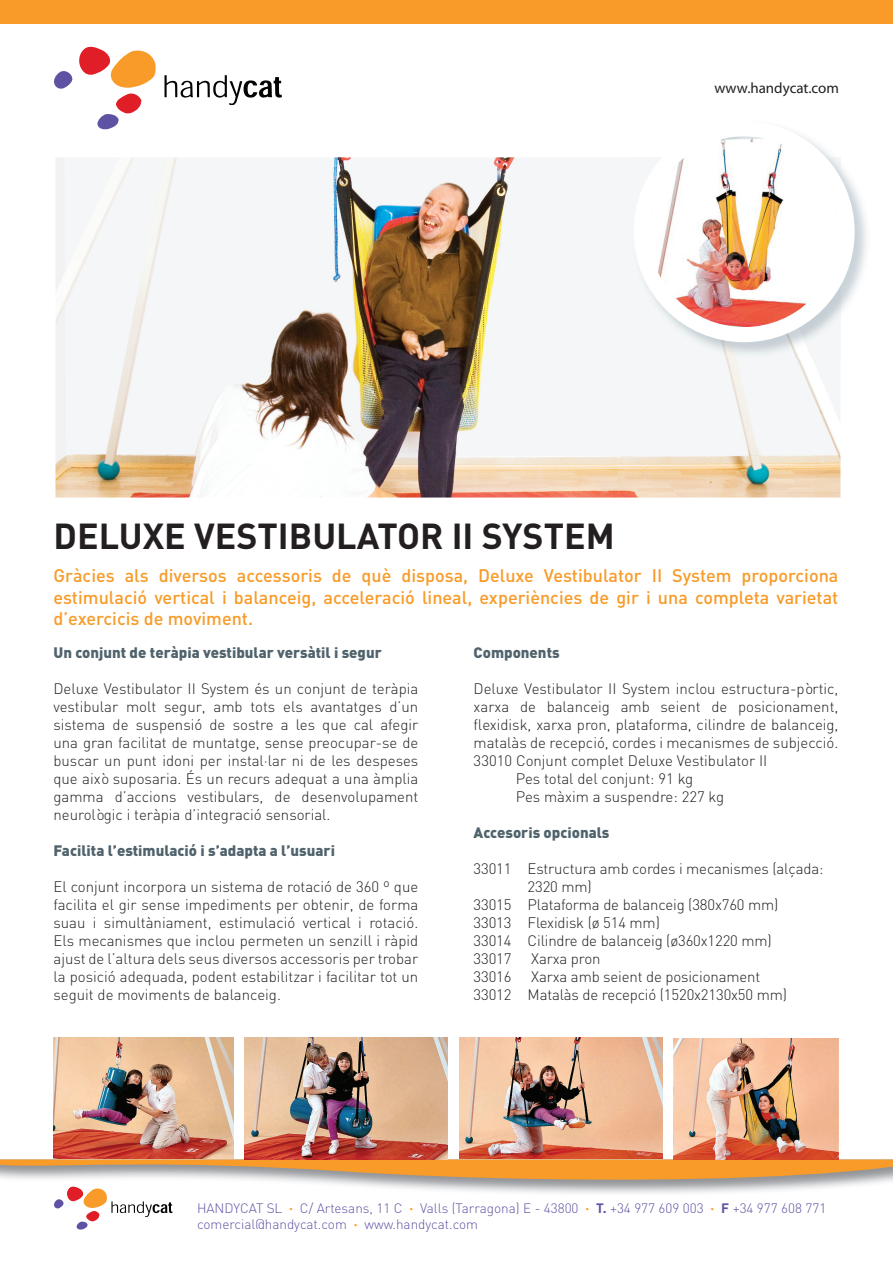
<style>
.page{position:relative;width:893px;height:1263px;background:#fff}
.page>*{position:absolute;margin:0;border:0;box-sizing:border-box;transform-origin:0 0}
.t1{font:700 35.7px "DIN";color:#231f20}
.t2{font:500 18px/21.6px "DIN";color:#f89b28;text-align:justify}
.t3{font:300 15px/18px "DIN";color:#231f20;text-align:justify}
.t4{font:900 15px "DIN";color:#50636c}
.t5{font:15px "Myriad Pro";color:#231f20}
.t6{font:300 13.5px/16.2px "DIN";color:#5e53a3}
.s1{font-weight:700;color:#f89b28}
.s2{font-weight:700}
</style>
<div class="page">
<img style="left:56px;top:157px;width:784px;height:340px">
<div style="left:0;top:0;width:893px;height:23px;background:#f89b28"></div>
<svg style="left:54px;top:46px;width:102px;height:84px"></svg>
<svg style="left:164px;top:75px;width:118px;height:30px"></svg>
<svg style="left:0;top:1159px;width:893px;height:71px"></svg>
<img style="left:54px;top:1037px;width:180px;height:121px">
<img style="left:673px;top:1038px;width:165px;height:121px">
<img style="left:459px;top:1037px;width:204px;height:121px">
<img style="left:789px;top:130px;width:78px;height:228px">
<img style="left:633px;top:157px;width:207px;height:201px">
<img style="left:641px;top:129px;width:206px;height:206px;border-radius:103px">
<div style="left:634px;top:121px;width:221px;height:221px;border:15px solid #fff;border-radius:50%"></div>
<img style="left:245px;top:1038px;width:203px;height:121px">
<p class="t5" style="left:714px;top:79px;width:126px">www.handycat.com</p>
<h1 class="t1" style="left:54px;top:512px;width:562px">DELUXE VESTIBULATOR II SYSTEM</h1>
<p class="t2" style="left:53px;top:564px;width:786px">Gràcies als diversos accessoris de què disposa, Deluxe Vestibulator II System proporciona estimulació vertical i balanceig, acceleració lineal, experiències de gir i una completa varietat d’exercicis de moviment.</p>
<p class="t4" style="left:53px;top:642px;width:330px">Un conjunt de teràpia vestibular versàtil i segur</p>
<p class="t3" style="left:53px;top:679px;width:366px">Deluxe Vestibulator II System és un conjunt de teràpia vestibular molt segur, amb tots els avantatges d’un sistema de suspensió de sostre a les que cal afegir una gran facilitat de muntatge, sense preocupar-se de buscar un punt idoni per instal·lar ni de les despeses que això suposaria. És un recurs adequat a una àmplia gamma d’accions vestibulars, de desenvolupament neurològic i teràpia d’integració sensorial.</p>
<p class="t4" style="left:53px;top:840px;width:283px">Facilita l’estimulació i s’adapta a l’usuari</p>
<p class="t3" style="left:53px;top:877px;width:366px">El conjunt incorpora un sistema de rotació de 360 º que facilita el gir sense impediments per obtenir, de forma suau i simultàniament, estimulació vertical i rotació.<br>Els mecanismes que inclou permeten un senzill i ràpid ajust de l’altura dels seus diversos accessoris per trobar la posició adequada, podent estabilitzar i facilitar tot un seguit de moviments de balanceig.</p>
<p class="t4" style="left:474px;top:642px;width:88px">Components</p>
<p class="t3" style="left:474px;top:679px;width:366px">Deluxe Vestibulator II System inclou estructura-pòrtic,</p>
<p class="t3" style="left:474px;top:697px;width:366px">xarxa de balanceig amb seient de posicionament,</p>
<p class="t3" style="left:474px;top:715px;width:366px">flexidisk, xarxa pron, plataforma, cilindre de balanceig,</p>
<p class="t3" style="left:474px;top:733px;width:366px">matalàs de recepció, cordes i mecanismes de subjecció.</p>
<p class="t3" style="left:474px;top:751px;width:295px">33010 Conjunt complet Deluxe Vestibulator II</p>
<p class="t3" style="left:516px;top:769px;width:179px">Pes total del conjunt: 91 kg</p>
<p class="t3" style="left:516px;top:787px;width:210px">Pes màxim a suspendre: 227 kg</p>
<p class="t4" style="left:474px;top:822px;width:137px">Accesoris opcionals</p>
<p class="t3" style="left:474px;top:859px;width:351px">33011 Estructura amb cordes i mecanismes (alçada:</p>
<p class="t3" style="left:528px;top:877px;width:66px">2320 mm)</p>
<p class="t3" style="left:474px;top:895px;width:306px">33015 Plataforma de balanceig (380x760 mm)</p>
<p class="t3" style="left:474px;top:913px;width:188px">33013 Flexidisk (ø 514 mm)</p>
<p class="t3" style="left:474px;top:931px;width:300px">33014 Cilindre de balanceig (ø360x1220 mm)</p>
<p class="t3" style="left:474px;top:949px;width:39px">33017</p>
<p class="t3" style="left:531px;top:949px;width:71px">Xarxa pron</p>
<p class="t3" style="left:474px;top:967px;width:39px">33016</p>
<p class="t3" style="left:474px;top:967px;width:315px;text-indent:58px">Xarxa amb seient de posicionament<br>33012 Matalàs de recepció (1520x2130x50 mm)</p>
<p class="t6" style="left:197px;top:1200px;width:631px">HANDYCAT SL <span class="s1">·</span> C/ Artesans, 11 C <span class="s1">·</span> Valls (Tarragona) E - 43800 <span class="s1">·</span> <span class="s2">T.</span> +34 977 609 003 <span class="s1">·</span> <span class="s2">F</span> +34 977 608 771 comercial@handycat.com <span class="s1">·</span> www.handycat.com</p>
</div>
